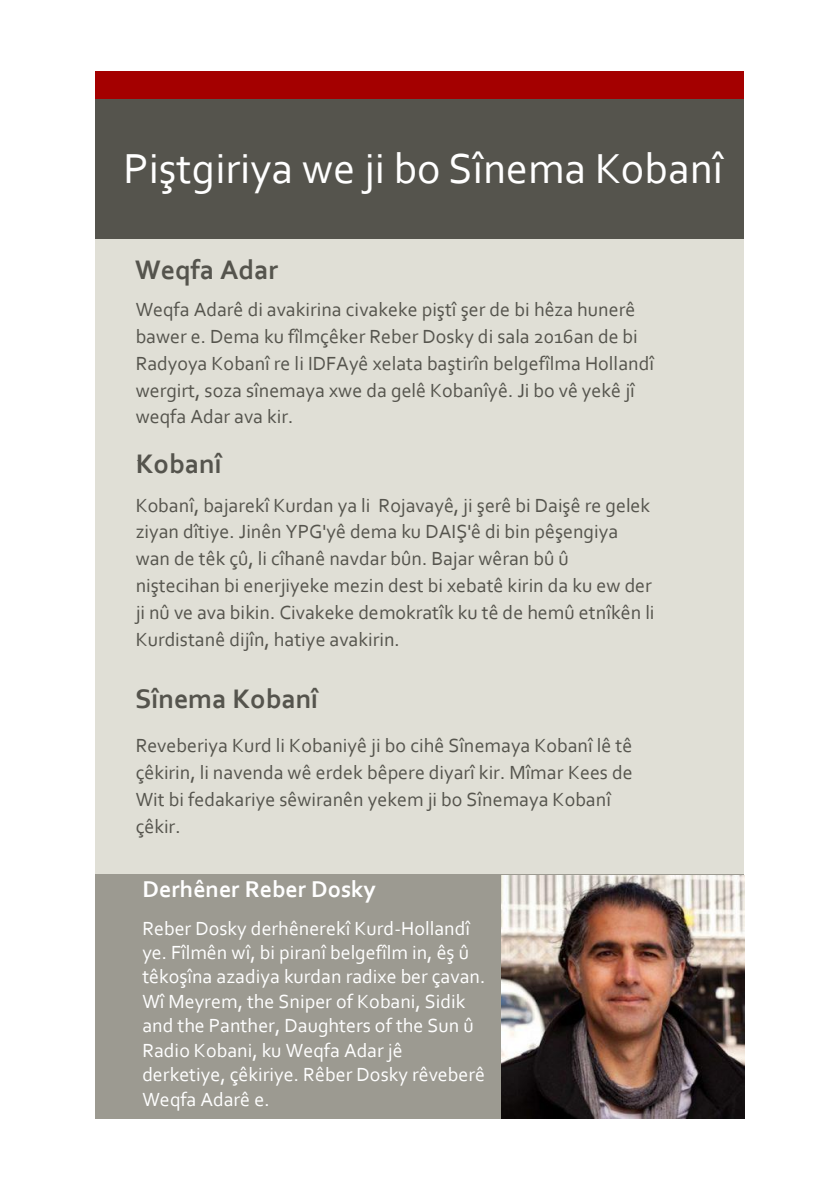
<style>
.page{position:relative;width:840px;height:1191px;background:#fff}
.page>*{position:absolute;margin:0;border:0;box-sizing:border-box;transform-origin:0 0}
.t1{font:44px "Corbel";color:#fff}
.t2{font:700 28px "Corbel";color:#55544d}
.t3{font:700 24px "Corbel";color:#fff}
.t4{font:20px/26.8px "Corbel";color:#55544d}
.t5{font:20px/24.4px "Corbel";color:#fff}
</style>
<div class="page">
<div style="left:95px;top:99px;width:648px;height:1019px;background:#e0dfd6"></div>
<div style="left:95px;top:71px;width:648px;height:28px;background:#a40000"></div>
<div style="left:95px;top:874px;width:648px;height:244px;background:#9c9a91"></div>
<div style="left:95px;top:99px;width:648px;height:139px;background:#55544d"></div>
<img style="left:501px;top:875px;width:243px;height:243px">
<h1 class="t1" style="left:124px;top:141px;width:600px">Piştgiriya we ji bo Sînema Kobanî</h1>
<h2 class="t2" style="left:135px;top:252px;width:145px">Weqfa Adar</h2>
<p class="t4" style="left:136px;top:295px;width:519px">Weqfa Adarê di avakirina civakeke piştî şer de bi hêza hunerê bawer e. Dema ku fîlmçêker Reber Dosky di sala 2016an de bi Radyoya Kobanî re li IDFAyê xelata baştirîn belgefîlma Hollandî wergirt, soza sînemaya xwe da gelê Kobanîyê. Ji bo vê yekê jî weqfa Adar ava kir.</p>
<h2 class="t2" style="left:136px;top:446px;width:87px"><sup>.</sup>Kobanî</h2>
<p class="t4" style="left:136px;top:491px;width:520px">Kobanî, bajarekî Kurdan ya li Rojavayê, ji şerê bi Daişê re gelek ziyan dîtiye. Jinên YPG'yê dema ku DAIŞ'ê di bin pêşengiya wan de têk çû, li cîhanê navdar bûn. Bajar wêran bû û niştecihan bi enerjiyeke mezin dest bi xebatê kirin da ku ew der ji nû ve ava bikin. Civakeke demokratîk ku tê de hemû etnîkên li Kurdistanê dijîn, hatiye avakirin.</p>
<h2 class="t2" style="left:135px;top:681px;width:184px">Sînema Kobanî</h2>
<p class="t4" style="left:136px;top:731px;width:498px">Reveberiya Kurd li Kobaniyê ji bo cihê Sînemaya Kobanî lê tê çêkirin, li navenda wê erdek bêpere diyarî kir. Mîmar Kees de Wit bi fedakariye sêwiranên yekem ji bo Sînemaya Kobanî çêkir.</p>
<p class="t3" style="left:142px;top:873px;width:235px">Derhêner Reber Dosky</p>
<p class="t5" style="left:142px;top:915px;width:344px">Reber Dosky derhênerekî Kurd-Hollandî ye. Fîlmên wî, bi piranî belgefîlm in, êş û têkoşîna azadiya kurdan radixe ber çavan.<br>Wî Meyrem, the Sniper of Kobani, Sidik and the Panther, Daughters of the Sun û Radio Kobani, ku Weqfa Adar jê derketiye, çêkiriye. Rêber Dosky rêveberê Weqfa Adarê e.</p>
</div>
